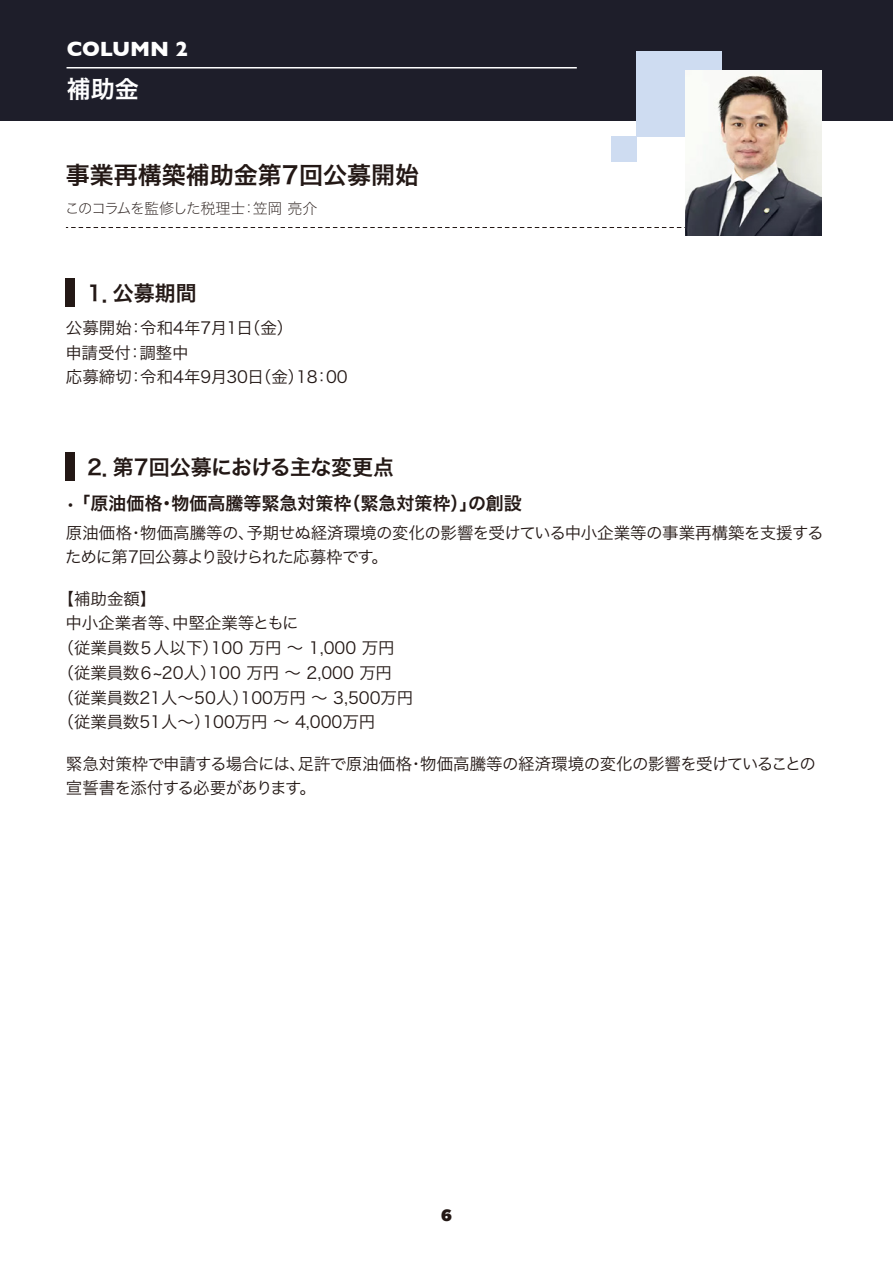
<style>
.page{position:relative;width:893px;height:1263px;background:#fff}
.page>*{position:absolute;margin:0;border:0;box-sizing:border-box;transform-origin:0 0}
.t1{font:24px "Hiragino Sans W6";color:#231815}
.t2{font:24px "Hiragino Sans W6";color:#fff}
.t3{font:21px "Hiragino Sans W6";color:#231815}
.t4{font:700 21px "Gill Sans";color:#fff}
.t5{font:18px "Hiragino Sans W6";color:#231815}
.t6{font:16.5px/24.8px "Hiragino Sans W3";color:#231815}
.t7{font:16.5px/24.8px "Hiragino Sans W3";letter-spacing:-.03em;color:#231815}
.t8{font:900 16.5px "i Ciel Gotham";color:#231815}
.t9{font:15px "Hiragino Sans W1";letter-spacing:-.07em;color:#231815}
</style>
<div class="page">
<svg style="left:66px;top:227px;width:619px;height:1px"></svg>
<div style="left:0;top:0;width:893px;height:120px;background:#1e1e2a"></div>
<hr style="left:67px;top:67px;width:510px;height:1px;background:#fff">
<div style="left:66px;top:279px;width:9px;height:28px;background:#231815"></div>
<div style="left:66px;top:453px;width:9px;height:28px;background:#231815"></div>
<div style="left:636px;top:52px;width:85px;height:85px;background:#cedcf1"></div>
<div style="left:611px;top:137px;width:25px;height:25px;background:#cedcf1"></div>
<img style="left:685px;top:70px;width:136px;height:166px">
<p class="t4" style="left:67px;top:32px;width:123px">COLUMN 2</p>
<h1 class="t2" style="left:67px;top:68px;width:73px">補助金</h1>
<h1 class="t1" style="left:66px;top:153px;width:355px">事業再構築補助金第7回公募開始</h1>
<p class="t9" style="left:65px;top:195px;width:254px">このコラムを監修した税理士：笠岡 亮介</p>
<p class="t3" style="left:87px;top:274px;width:111px">1．公募期間</p>
<p class="t6" style="left:66px;top:314px;width:284px">公募開始：令和4年7月1日（金）<br>申請受付：調整中<br>応募締切：令和4年9月30日（金）18：00</p>
<p class="t3" style="left:87px;top:448px;width:308px">2．第7回公募における主な変更点</p>
<p class="t5" style="left:66px;top:486px;width:457px">• 「原油価格・物価高騰等緊急対策枠（緊急対策枠）」の創設</p>
<p class="t7" style="left:65px;top:519px;width:760px">原油価格・物価高騰等の、予期せぬ経済環境の変化の影響を受けている中小企業等の事業再構築を支援するために第7回公募より設けられた応募枠です。</p>
<p class="t6" style="left:58px;top:585px;width:100px">【補助金額】</p>
<p class="t6" style="left:66px;top:610px;width:235px">中小企業者等、中堅企業等ともに</p>
<p class="t6" style="left:58px;top:634px;width:338px">（従業員数５人以下）100 万円 ～ 1,000 万円</p>
<p class="t6" style="left:58px;top:659px;width:336px">（従業員数６~20人）100 万円 ～ 2,000 万円</p>
<p class="t6" style="left:58px;top:684px;width:357px">（従業員数21人～50人）100万円 ～ 3,500万円</p>
<p class="t6" style="left:58px;top:709px;width:319px">（従業員数51人～）100万円 ～ 4,000万円</p>
<p class="t7" style="left:66px;top:750px;width:752px">緊急対策枠で申請する場合には、足許で原油価格・物価高騰等の経済環境の変化の影響を受けていることの宣誓書を添付する必要があります。</p>
<p class="t8" style="left:441px;top:1202px;width:12px">6</p>
</div>
